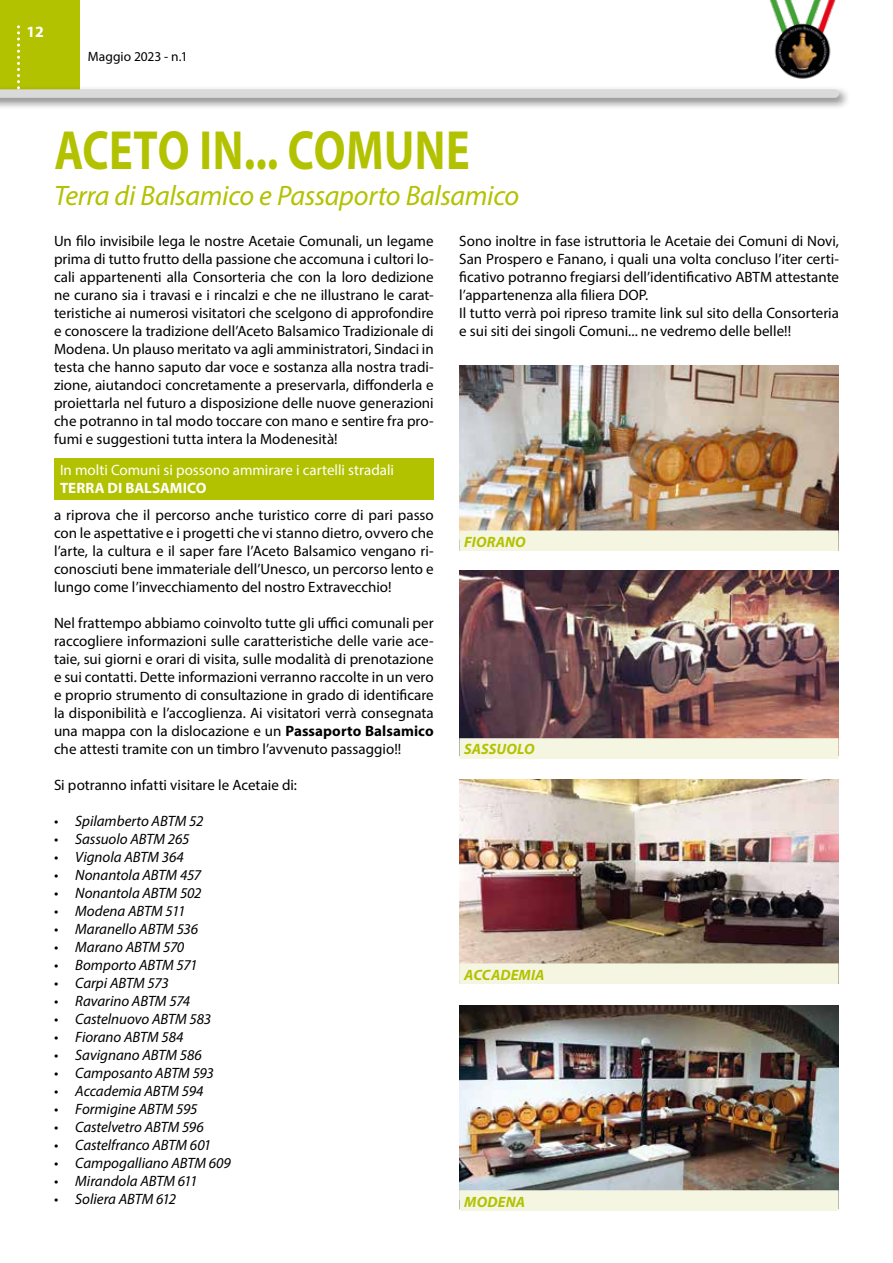
<style>
.page{position:relative;width:893px;height:1263px;background:#fff}
.page>*{position:absolute;margin:0;border:0;box-sizing:border-box;transform-origin:0 0}
.t1{font:700 55.5px "Myriad Pro";letter-spacing:.01em;color:#b3c200;scale:.8 1}
.t2{font:italic 28.2px "Myriad Pro";letter-spacing:-.015em;color:#b3c200}
.t3{font:700 15.75px "Myriad Pro";color:#fff}
.t4{font:15px/18px "Myriad Pro";color:#000;text-align:justify}
.t5{font:italic 15px "Myriad Pro";letter-spacing:-.005em;color:#000}
.t6{font:15px "Myriad Pro";color:#fff}
.t7{font:italic 700 15px "Myriad Pro";letter-spacing:.005em;color:#b3c200}
.t8{font:700 15px "Myriad Pro";letter-spacing:.005em;color:#fff}
.t9{font:13.5px "Myriad Pro";letter-spacing:.005em;color:#000}
.s1{font-weight:700}
</style>
<div class="page">
<div style="left:0;top:86px;width:851px;height:24px;background:#000;opacity:.5"></div>
<div style="left:54px;top:458px;width:379px;height:41px;background:#b3c200"></div>
<img style="left:459px;top:366px;width:379px;height:164px">
<img style="left:459px;top:780px;width:379px;height:183px">
<img style="left:459px;top:1005px;width:379px;height:185px">
<img style="left:459px;top:571px;width:379px;height:167px">
<svg style="left:0;top:0;width:839px;height:98px"></svg>
<img style="left:767px;top:0;width:71px;height:82px">
<div style="left:460px;top:531px;width:378px;height:20px;background:#f4f6e2"></div>
<hr style="left:459px;top:530px;width:379px;height:2px;background:#f4f6e2">
<svg style="left:459px;top:532px;width:1px;height:19px"></svg>
<div style="left:460px;top:739px;width:378px;height:20px;background:#f4f6e2"></div>
<hr style="left:459px;top:738px;width:379px;height:2px;background:#f4f6e2">
<svg style="left:459px;top:740px;width:1px;height:19px"></svg>
<div style="left:460px;top:964px;width:378px;height:20px;background:#f4f6e2"></div>
<hr style="left:459px;top:963px;width:379px;height:2px;background:#f4f6e2">
<svg style="left:459px;top:965px;width:1px;height:19px"></svg>
<div style="left:460px;top:1191px;width:378px;height:20px;background:#f4f6e2"></div>
<hr style="left:459px;top:1190px;width:380px;height:2px;background:#f4f6e2">
<svg style="left:459px;top:1192px;width:1px;height:19px"></svg>
<svg style="left:838px;top:1192px;width:1px;height:19px"></svg>
<p class="t3" style="left:26px;top:22px;width:19px">12</p>
<p class="t9" style="left:88px;top:48px;width:101px">Maggio 2023 - n.1</p>
<h1 class="t1" style="left:54px;top:114px;width:521px">ACETO IN... COMUNE</h1>
<h2 class="t2" style="left:54px;top:178px;width:467px">Terra di Balsamico e Passaporto Balsamico</h2>
<p class="t4" style="left:54px;top:231px;width:381px">Un filo invisibile lega le nostre Acetaie Comunali, un legame prima di tutto frutto della passione che accomuna i cultori lo&shy;cali appartenenti alla Consorteria che con la loro dedizione ne curano sia i travasi e i rincalzi e che ne illustrano le carat&shy;teristiche ai numerosi visitatori che scelgono di approfondire e conoscere la tradizione dell’Aceto Balsamico Tradizionale di Modena. Un plauso meritato va agli amministratori, Sindaci in testa che hanno saputo dar voce e sostanza alla nostra tradi&shy;zione, aiutandoci concretamente a preservarla, diffonderla e proiettarla nel futuro a disposizione delle nuove generazioni che potranno in tal modo toccare con mano e sentire fra pro&shy;fumi e suggestioni tutta intera la Modenesità!</p>
<p class="t6" style="left:60px;top:461px;width:336px">In molti Comuni si possono ammirare i cartelli stradali</p>
<p class="t8" style="left:60px;top:479px;width:148px">TERRA DI BALSAMICO</p>
<p class="t4" style="left:54px;top:506px;width:381px">a riprova che il percorso anche turistico corre di pari passo con le aspettative e i progetti che vi stanno dietro, ovvero che l’arte, la cultura e il saper fare l’Aceto Balsamico vengano ri&shy;conosciuti bene immateriale dell’Unesco, un percorso lento e lungo come l’invecchiamento del nostro Extravecchio!</p>
<p class="t4" style="left:54px;top:614px;width:381px">Nel frattempo abbiamo coinvolto tutte gli uffici comunali per raccogliere informazioni sulle caratteristiche delle varie ace&shy;taie, sui giorni e orari di visita, sulle modalità di prenotazione e sui contatti. Dette informazioni verranno raccolte in un vero e proprio strumento di consultazione in grado di identificare la disponibilità e l’accoglienza. Ai visitatori verrà consegnata una mappa con la dislocazione e un <span class="s1">Passaporto Balsamico </span>che attesti tramite con un timbro l’avvenuto passaggio!!</p>
<p class="t4" style="left:54px;top:776px;width:244px">Si potranno infatti visitare le Acetaie di:</p>
<p class="t5" style="left:54px;top:812px;width:151px">• Spilamberto ABTM 52</p>
<p class="t5" style="left:54px;top:830px;width:137px">• Sassuolo ABTM 265</p>
<p class="t5" style="left:54px;top:848px;width:131px">• Vignola ABTM 364</p>
<p class="t5" style="left:54px;top:866px;width:149px">• Nonantola ABTM 457</p>
<p class="t5" style="left:54px;top:884px;width:149px">• Nonantola ABTM 502</p>
<p class="t5" style="left:54px;top:902px;width:133px">• Modena ABTM 511</p>
<p class="t5" style="left:54px;top:920px;width:146px">• Maranello ABTM 536</p>
<p class="t5" style="left:54px;top:938px;width:132px">• Marano ABTM 570</p>
<p class="t5" style="left:54px;top:956px;width:145px">• Bomporto ABTM 571</p>
<p class="t5" style="left:54px;top:974px;width:116px">• Carpi ABTM 573</p>
<p class="t5" style="left:54px;top:992px;width:138px">• Ravarino ABTM 574</p>
<p class="t5" style="left:54px;top:1010px;width:159px">• Castelnuovo ABTM 583</p>
<p class="t5" style="left:54px;top:1028px;width:131px">• Fiorano ABTM 584</p>
<p class="t5" style="left:54px;top:1046px;width:149px">• Savignano ABTM 586</p>
<p class="t5" style="left:54px;top:1064px;width:161px">• Camposanto ABTM 593</p>
<p class="t5" style="left:54px;top:1082px;width:151px">• Accademia ABTM 594</p>
<p class="t5" style="left:54px;top:1100px;width:145px">• Formigine ABTM 595</p>
<p class="t5" style="left:54px;top:1118px;width:151px">• Castelvetro ABTM 596</p>
<p class="t5" style="left:54px;top:1136px;width:159px">• Castelfranco ABTM 601</p>
<p class="t5" style="left:54px;top:1154px;width:178px">• Campogalliano ABTM 609</p>
<p class="t5" style="left:54px;top:1172px;width:145px">• Mirandola ABTM 611</p>
<p class="t5" style="left:54px;top:1190px;width:124px">• Soliera ABTM 612</p>
<p class="t4" style="left:459px;top:231px;width:381px;text-align:left">Sono inoltre in fase istruttoria le Acetaie dei Comuni di Novi, San Prospero e Fanano, i quali una volta concluso l’iter certi&shy;ficativo potranno fregiarsi dell’identificativo ABTM attestante l’appartenenza alla filiera DOP.<br>Il tutto verrà poi ripreso tramite link sul sito della Consorteria e sui siti dei singoli Comuni... ne vedremo delle belle!!</p>
<p class="t7" style="left:464px;top:532px;width:63px">FIORANO</p>
<p class="t7" style="left:464px;top:740px;width:72px">SASSUOLO</p>
<p class="t7" style="left:464px;top:965px;width:82px">ACCADEMIA</p>
<p class="t7" style="left:464px;top:1192px;width:62px">MODENA</p>
</div>
